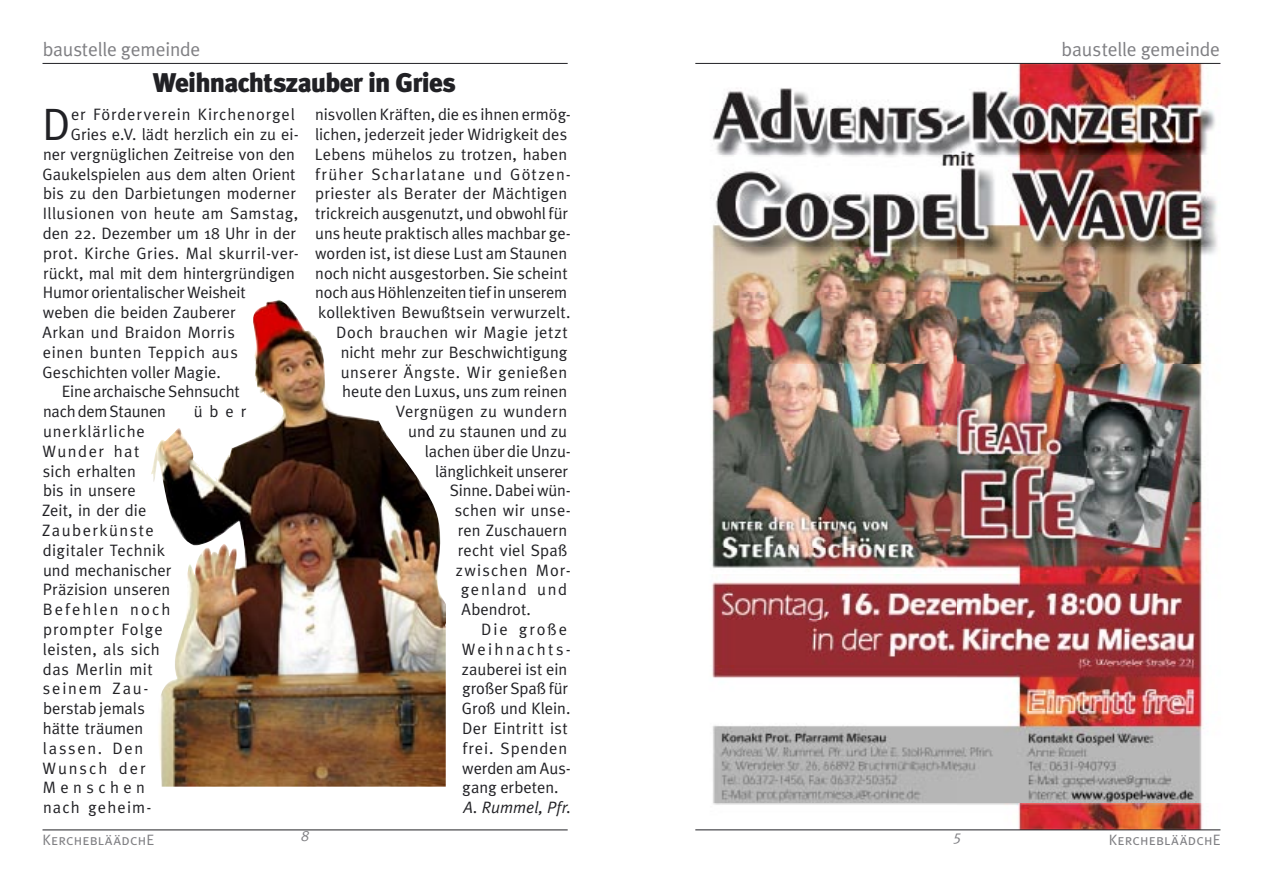
<style>
.page{position:relative;width:1263px;height:893px;background:#fff}
.page>*{position:absolute;margin:0;border:0;box-sizing:border-box;transform-origin:0 0}
.t1{font:45.3px "Meta Plus Normal";color:#212125}
.t2{font:900 27px "Meta Plus";letter-spacing:-.03em;color:#212125}
.t3{font:19.5px "Meta Plus Normal";letter-spacing:-.01em;color:#7f7f83}
.t4{font:16.5px "Meta Plus Normal";letter-spacing:.005em;color:#212125}
.t5{font:16.5px/19.8px "Meta Plus Normal";letter-spacing:.03em;color:#212125}
.t6{font:16.5px "Meta Plus Normal";letter-spacing:.025em;color:#212125}
.t7{font:16.5px "Meta Plus Normal";letter-spacing:-.015em;color:#212125}
.t8{font:16.5px "Meta Plus Normal";letter-spacing:.05em;color:#212125}
.t9{font:16.5px "Meta Plus Normal";letter-spacing:.065em;color:#212125}
.t10{font:16.5px "Meta Plus Normal";letter-spacing:.035em;color:#212125}
.t11{font:italic 16.5px "Meta Plus Normal";letter-spacing:.005em;color:#212125}
.t12{font:16.5px "Meta Plus Normal";letter-spacing:.07em;color:#212125}
.t13{font:16.5px "Meta Plus Normal";letter-spacing:.135em;color:#212125}
.t14{font:16.5px "Meta Plus Normal";letter-spacing:.105em;color:#212125}
.t15{font:16.5px "Meta Plus Normal";letter-spacing:.11em;color:#212125}
.t16{font:15px "Meta Plus Normal Caps";letter-spacing:.015em;color:#7f7f83}
.t17{font:italic 15px "Meta Plus Normal";color:#7f7f83}
</style>
<div class="page">
<img style="left:711px;top:64px;width:506px;height:765px">
<hr style="left:695px;top:830px;width:525px;height:1px;background:#212125">
<hr style="left:695px;top:63px;width:525px;height:1px;background:#212125">
<hr style="left:43px;top:830px;width:525px;height:1px;background:#212125">
<hr style="left:43px;top:63px;width:525px;height:1px;background:#212125">
<img style="left:151px;top:300px;width:295px;height:487px">
<p class="t3" style="left:43px;top:38px;width:159px">baustelle gemeinde</p>
<h2 class="t2" style="left:153px;top:67px;width:305px">Weihnachtszauber in Gries</h2>
<h1 class="t1" style="left:42px;top:98px;width:30px">D</h1>
<p class="t8" style="left:71px;top:105px;width:225px">er Förderverein Kirchenorgel</p>
<p class="t4" style="left:315px;top:105px;width:257px">nisvollen Kräften, die es ihnen ermög-</p>
<p class="t4" style="left:315px;top:125px;width:254px">lichen, jederzeit jeder Widrigkeit des</p>
<p class="t4" style="left:315px;top:144px;width:254px">Lebens mühelos zu trotzen, haben</p>
<p class="t9" style="left:315px;top:164px;width:257px">früher Scharlatane und Götzen-</p>
<p class="t4" style="left:315px;top:184px;width:253px">priester als Berater der Mächtigen</p>
<p class="t4" style="left:315px;top:204px;width:254px">trickreich ausgenutzt, und obwohl für</p>
<p class="t4" style="left:315px;top:224px;width:257px">uns heute praktisch alles machbar ge-</p>
<p class="t4" style="left:315px;top:243px;width:254px">worden ist, ist diese Lust am Staunen</p>
<p class="t4" style="left:315px;top:263px;width:254px">noch nicht ausgestorben. Sie scheint</p>
<p class="t7" style="left:315px;top:283px;width:254px">noch aus Höhlenzeiten tief in unserem</p>
<p class="t4" style="left:318px;top:303px;width:254px">kollektiven Bewußtsein verwurzelt.</p>
<p class="t5" style="left:336px;top:322px;width:233px">Doch brauchen wir Magie jetzt</p>
<p class="t4" style="left:341px;top:342px;width:228px">nicht mehr zur Beschwichtigung</p>
<p class="t10" style="left:341px;top:362px;width:228px">unserer Ängste. Wir genießen</p>
<p class="t4" style="left:342px;top:382px;width:226px">heute den Luxus, uns zum reinen</p>
<p class="t6" style="left:396px;top:402px;width:173px">Vergnügen zu wundern</p>
<p class="t4" style="left:408px;top:422px;width:160px">und zu staunen und zu</p>
<p class="t4" style="left:425px;top:441px;width:148px">lachen über die Unzu-</p>
<p class="t4" style="left:435px;top:461px;width:134px">länglichkeit unserer</p>
<p class="t7" style="left:450px;top:481px;width:123px">Sinne. Dabei wün-</p>
<p class="t4" style="left:455px;top:501px;width:118px">schen wir unse-</p>
<p class="t4" style="left:458px;top:521px;width:111px">ren Zuschauern</p>
<p class="t4" style="left:458px;top:540px;width:111px">recht viel Spaß</p>
<p class="t12" style="left:456px;top:560px;width:117px">zwischen Mor-</p>
<p class="t14" style="left:461px;top:580px;width:108px">genland und</p>
<p class="t4" style="left:462px;top:600px;width:71px">Abendrot.</p>
<p class="t15" style="left:481px;top:620px;width:87px">Die große</p>
<p class="t13" style="left:462px;top:639px;width:111px">Weihnachts-</p>
<p class="t4" style="left:462px;top:659px;width:107px">zauberei ist ein</p>
<p class="t4" style="left:462px;top:679px;width:107px">großer Spaß für</p>
<p class="t4" style="left:462px;top:699px;width:110px">Groß und Klein.</p>
<p class="t6" style="left:462px;top:719px;width:107px">Der Eintritt ist</p>
<p class="t8" style="left:462px;top:738px;width:106px">frei. Spenden</p>
<p class="t4" style="left:462px;top:758px;width:110px">werden am Aus-</p>
<p class="t4" style="left:462px;top:778px;width:98px">gang erbeten.</p>
<p class="t11" style="left:464px;top:798px;width:109px">A. Rummel, Pfr.</p>
<p class="t4" style="left:71px;top:125px;width:229px">Gries e.V. lädt herzlich ein zu ei-</p>
<p class="t4" style="left:43px;top:144px;width:253px">ner vergnüglichen Zeitreise von den</p>
<p class="t4" style="left:43px;top:164px;width:254px">Gaukelspielen aus dem alten Orient</p>
<p class="t4" style="left:43px;top:184px;width:254px">bis zu den Darbietungen moderner</p>
<p class="t6" style="left:43px;top:204px;width:257px">Illusionen von heute am Samstag,</p>
<p class="t4" style="left:43px;top:224px;width:254px">den 22. Dezember um 18 Uhr in der</p>
<p class="t6" style="left:43px;top:243px;width:257px">prot. Kirche Gries. Mal skurril-ver-</p>
<p class="t4" style="left:43px;top:263px;width:253px">rückt, mal mit dem hintergründigen</p>
<p class="t4" style="left:43px;top:283px;width:204px">Humor orientalischer Weisheit</p>
<p class="t4" style="left:43px;top:303px;width:194px">weben die beiden Zauberer</p>
<p class="t4" style="left:42px;top:323px;width:194px">Arkan und Braidon Morris</p>
<p class="t5" style="left:43px;top:342px;width:196px">einen bunten Teppich aus</p>
<p class="t4" style="left:43px;top:362px;width:180px">Geschichten voller Magie.</p>
<p class="t7" style="left:62px;top:382px;width:179px">Eine archaische Sehnsucht</p>
<p class="t7" style="left:43px;top:402px;width:124px">nach dem Staunen</p>
<p class="t4" style="left:194px;top:402px;width:54px">über</p>
<p class="t5" style="left:42px;top:421px;width:131px">unerklärliche<br>Wunder hat<br>sich erhalten<br>bis in unsere<br>Zeit, in der die<br>Zauberkünste digitaler Technik und mechanischer<br>Präzision unseren<br>Befehlen noch prompter Folge leisten, als sich das Merlin mit seinem Zau&shy;berstab jemals hätte träumen lassen. Den<br>Wunsch der<br>Menschen nach geheim-</p>
<p class="t3" style="left:1062px;top:38px;width:160px">baustelle gemeinde</p>
<p class="t17" style="left:301px;top:827px;width:10px">8</p>
<p class="t17" style="left:954px;top:827px;width:10px">5</p>
<p class="t16" style="left:43px;top:831px;width:113px">KerchebläädchE</p>
<p class="t16" style="left:1109px;top:831px;width:113px">KerchebläädchE</p>
</div>
